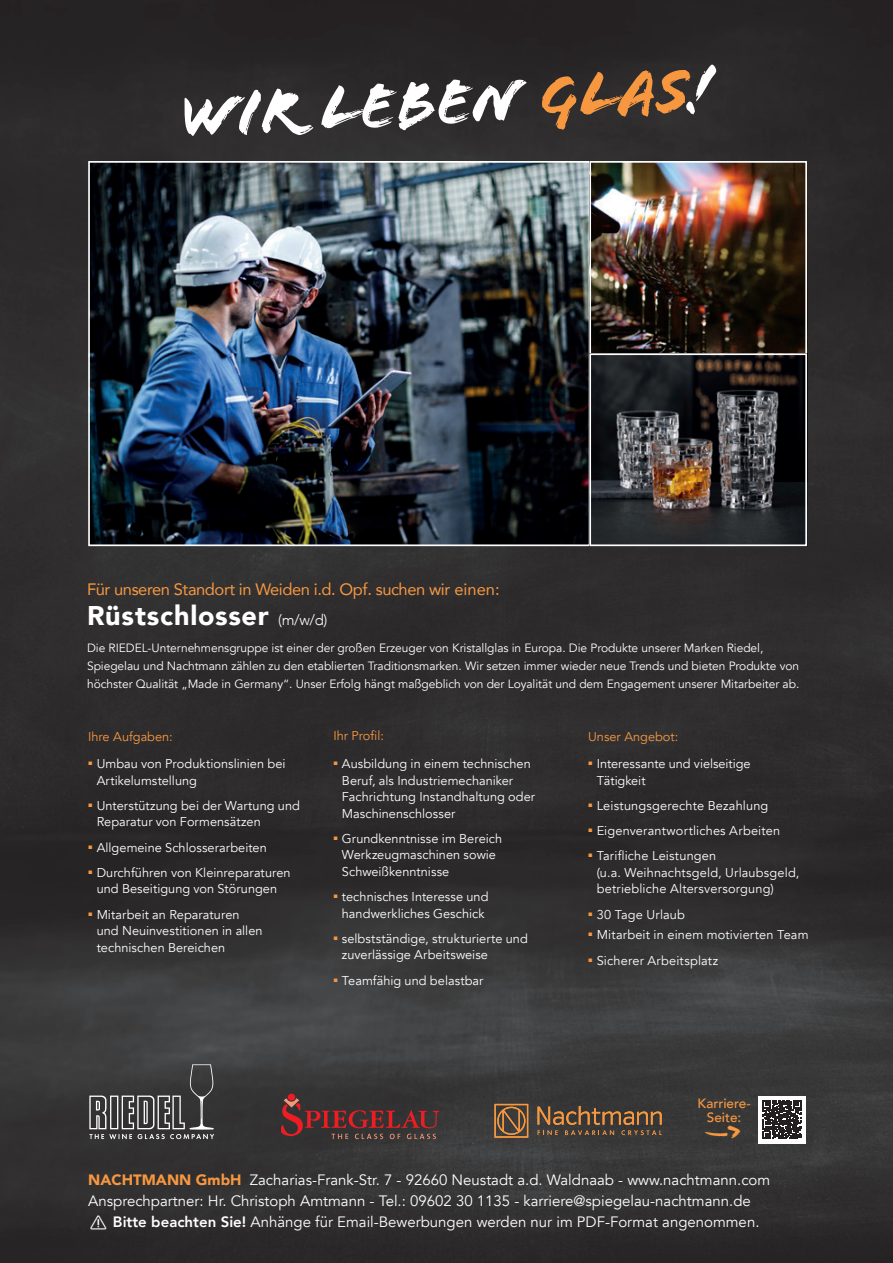
<style>
.page{position:relative;width:893px;height:1263px;background:#fff}
.page>*{position:absolute;margin:0;border:0;box-sizing:border-box;transform-origin:0 0}
.t1{font:66.15px "Flood Std";color:#fff}
.t2{font:900 27px "Avenir";letter-spacing:.03em;color:#fff}
.t3{font:16.5px "Avenir";letter-spacing:-.025em;color:#f79841}
.t4{font:15px/21px "Avenir";color:#fff}
.t5{font:500 13.5px/13.5px "Avenir";color:#f79841;text-align:center}
.t6{font:12.75px/16.5px "Avenir";letter-spacing:.005em;color:#fff}
.t7{font:12.75px "Avenir";color:#f79841}
.t8{font:12px/18px "Avenir";letter-spacing:-.005em;color:#fff}
.s1{color:#f79841}
.s2{font-weight:300;font-size:15px}
.s3{font-weight:900;color:#f79841}
.s4{font-weight:800}
</style>
<div class="page">
<img style="left:0;top:0;width:893px;height:1263px">
<div style="left:288px;top:1094px;width:7px;height:7px;background:#ee1d23;border-radius:50%"></div>
<svg style="left:281px;top:1098px;width:158px;height:41px;background:#573233"></svg>
<svg style="left:89px;top:1064px;width:125px;height:75px;background:#515152"></svg>
<svg style="left:494px;top:1104px;width:34px;height:34px"></svg>
<svg style="left:537px;top:1106px;width:125px;height:29px;background:#664e3a"></svg>
<div style="left:758px;top:1095px;width:48px;height:48px;background:#fff"></div>
<svg style="left:763px;top:1100px;width:38px;height:39px"></svg>
<img style="left:91px;top:164px;width:496px;height:379px">
<div style="left:88px;top:161px;width:502px;height:385px;border:2px solid #fff"></div>
<img style="left:592px;top:164px;width:212px;height:189px">
<div style="left:589px;top:161px;width:218px;height:207px;border:2px solid #fff"></div>
<img style="left:592px;top:356px;width:212px;height:187px">
<div style="left:589px;top:353px;width:218px;height:193px;border:2px solid #fff"></div>
<svg style="left:705px;top:1121px;width:37px;height:24px"></svg>
<h1 class="t1" style="left:178px;top:78px;width:535px;rotate:-3deg">Wir LEBEN <span class="s1">GLAS</span>!</h1>
<p class="t3" style="left:87px;top:576px;width:414px">Für unseren Standort in Weiden i.d. Opf. suchen wir einen:</p>
<h2 class="t2" style="left:87px;top:592px;width:242px">Rüstschlosser <span class="s2">(m/w/d)</span></h2>
<p class="t8" style="left:87px;top:639px;width:714px">Die RIEDEL-Unternehmensgruppe ist einer der großen Erzeuger von Kristallglas in Europa. Die Produkte unserer Marken Riedel,<br>Spiegelau und Nachtmann zählen zu den etablierten Traditionsmarken. Wir setzen immer wieder neue Trends und bieten Produkte von höchster Qualität „Made in Germany“. Unser Erfolg hängt maßgeblich von der Loyalität und dem Engagement unserer Mitarbeiter ab.</p>
<p class="t7" style="left:88px;top:728px;width:86px">Ihre Aufgaben:</p>
<p class="t6" style="left:97px;top:755px;width:190px;text-indent:-9px"><sup>■</sup> Umbau von Produktionslinien bei<br>Artikelumstellung</p>
<p class="t6" style="left:97px;top:797px;width:205px;text-indent:-9px"><sup>■</sup> Unterstützung bei der Wartung und<br>Reparatur von Formensätzen</p>
<p class="t6" style="left:88px;top:839px;width:180px"><sup>■</sup> Allgemeine Schlosserarbeiten</p>
<p class="t6" style="left:88px;top:864px;width:204px;text-align:center"><sup>■</sup> Durchführen von Kleinreparaturen und Beseitigung von Störungen</p>
<p class="t6" style="left:97px;top:906px;width:167px;text-indent:-9px"><sup>■</sup> Mitarbeit an Reparaturen und Neuinvestitionen in allen technischen Bereichen</p>
<p class="t7" style="left:333px;top:728px;width:52px">Ihr Profil:</p>
<p class="t6" style="left:342px;top:755px;width:195px;text-indent:-9px"><sup>■</sup> Ausbildung in einem technischen<br>Beruf, als Industriemechaniker<br>Fachrichtung Instandhaltung oder<br>Maschinenschlosser</p>
<p class="t6" style="left:342px;top:830px;width:162px;text-indent:-9px"><sup>■</sup> Grundkenntnisse im Bereich<br>Werkzeugmaschinen sowie<br>Schweißkenntnisse</p>
<p class="t6" style="left:333px;top:889px;width:157px;text-align:center"><sup>■</sup> technisches Interesse und handwerkliches Geschick</p>
<p class="t6" style="left:342px;top:930px;width:188px;text-indent:-9px"><sup>■</sup> selbstständige, strukturierte und zuverlässige Arbeitsweise</p>
<p class="t6" style="left:333px;top:972px;width:152px"><sup>■</sup> Teamfähig und belastbar</p>
<p class="t7" style="left:588px;top:728px;width:91px">Unser Angebot:</p>
<p class="t6" style="left:597px;top:755px;width:155px;text-indent:-9px"><sup>■</sup> Interessante und vielseitige<br>Tätigkeit</p>
<p class="t6" style="left:588px;top:797px;width:182px"><sup>■</sup> Leistungsgerechte Bezahlung</p>
<p class="t6" style="left:588px;top:823px;width:193px"><sup>■</sup> Eigenverantwortliches Arbeiten</p>
<p class="t6" style="left:597px;top:848px;width:204px;text-indent:-9px"><sup>■</sup> Tarifliche Leistungen<br>(u.a. Weihnachtsgeld, Urlaubsgeld, betriebliche Altersversorgung)</p>
<p class="t6" style="left:588px;top:906px;width:98px"><sup>■</sup> 30 Tage Urlaub</p>
<p class="t6" style="left:588px;top:927px;width:222px"><sup>■</sup> Mitarbeit in einem motivierten Team</p>
<p class="t6" style="left:588px;top:952px;width:131px"><sup>■</sup> Sicherer Arbeitsplatz</p>
<p class="t5" style="left:698px;top:1096px;width:55px">Karriere-<br>Seite:</p>
<p class="t4" style="left:88px;top:1169px;width:684px"><span class="s3">NACHTMANN GmbH</span> Zacharias-Frank-Str. 7 - 92660 Neustadt a.d. Waldnaab - www.nachtmann.com<br>Ansprechpartner: Hr. Christoph Amtmann - Tel.: 09602 30 1135 - karriere@spiegelau-nachtmann.de ⚠ <span class="s4">Bitte beachten Sie!</span> Anhänge für Email-Bewerbungen werden nur im PDF-Format angenommen.</p>
</div>
